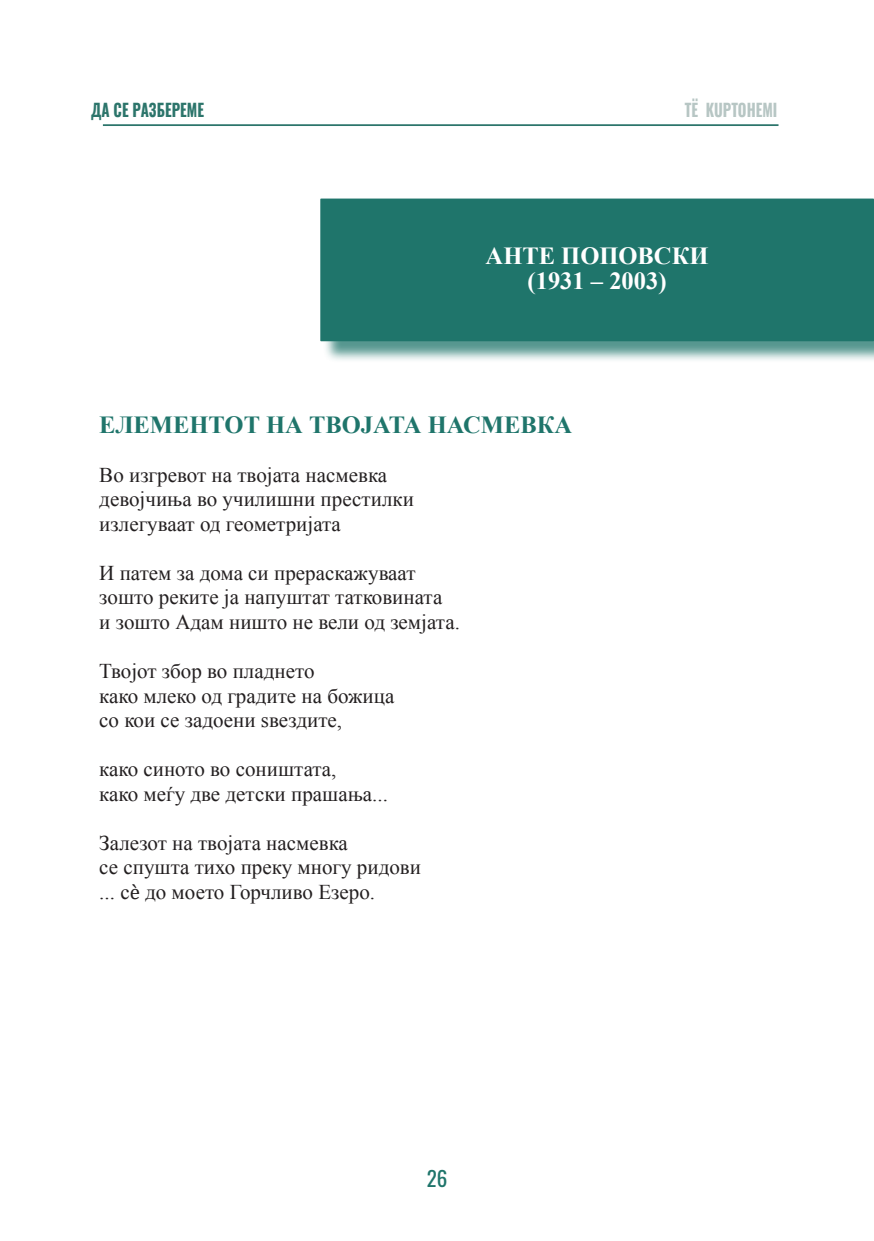
<style>
.page{position:relative;width:874px;height:1241px;background:#fff}
.page>*{position:absolute;margin:0;border:0;box-sizing:border-box;transform-origin:0 0}
.naslovi{font:700 24.5px "Times New Roman t";color:#1f756b}
.avtori{font:700 24.5px "Times New Roman t";color:#fff}
.t1{font:21px "Times New Roman t";color:#231f20}
.t2{font:21px "Oswald";color:#1f756b}
.t3{font:700 17.5px "Oswald";color:#2c756b;scale:.85 1}
.t4{font:700 17.5px "Oswald";color:#b7c6c4;scale:.85 1}
.s1{font-family:"Cambria"}
</style>
<div class="page">
<hr style="left:103px;top:124px;width:675px;height:2px;background:#2c756b">
<div style="left:322px;top:201px;width:551px;height:162px;background:#1f756b;opacity:.75"></div>
<div style="left:320px;top:198px;width:553px;height:143px;background:#1f756b"></div>
<p class="t3" style="left:91px;top:94px;width:134px">ДА СЕ РАЗБЕРЕМЕ</p>
<p class="t4" style="left:684px;top:94px;width:110px">ТË KUPTOHEMI</p>
<p class="avtori" style="left:485px;top:239px;width:224px">АНТЕ ПОПОВСКИ</p>
<p class="avtori" style="left:527px;top:263px;width:140px">(1931 – 2003)</p>
<p class="naslovi" style="left:99px;top:407px;width:474px">ЕЛЕМЕНТОТ НА ТВОЈАТА НАСМЕВКА</p>
<p class="t1" style="left:99px;top:460px;width:289px">Во изгревот на твојата насмевка</p>
<p class="t1" style="left:99px;top:485px;width:316px">девојчиња во училишни престилки</p>
<p class="t1" style="left:99px;top:509px;width:243px">излегуваат од геометријата</p>
<p class="t1" style="left:99px;top:558px;width:317px">И патем за дома си прераскажуваат</p>
<p class="t1" style="left:99px;top:583px;width:344px">зошто реките ја напуштат татковината</p>
<p class="t1" style="left:99px;top:607px;width:362px">и зошто Адам ништо не вели од земјата.</p>
<p class="t1" style="left:99px;top:656px;width:216px">Твојот збор во пладнето</p>
<p class="t1" style="left:99px;top:681px;width:296px">како млеко од градите на божица</p>
<p class="t1" style="left:99px;top:705px;width:244px">со кои се задоени ѕвездите,</p>
<p class="t1" style="left:99px;top:754px;width:238px">како синото во соништата,</p>
<p class="t1" style="left:99px;top:779px;width:290px">како меѓу две детски прашања...</p>
<p class="t1" style="left:99px;top:828px;width:250px">Залезот на твојата насмевка</p>
<p class="t1" style="left:99px;top:852px;width:323px">се спушта тихо преку многу ридови</p>
<p class="t1" style="left:99px;top:877px;width:277px">... с<span class="s1">è</span> до моето Горчливо Езеро.</p>
<p class="t2" style="left:426px;top:1159px;width:22px">26</p>
</div>
